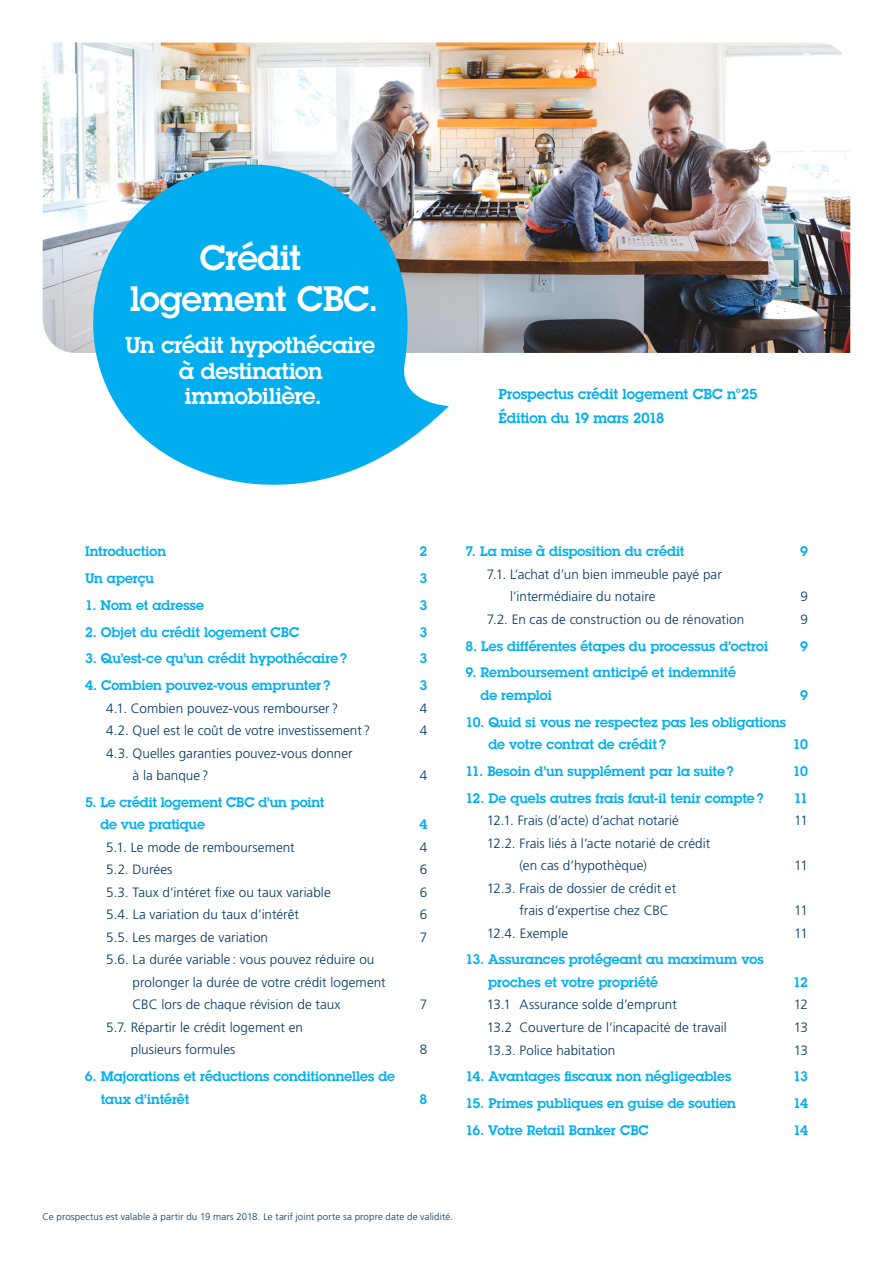
<style>
.page{position:relative;width:893px;height:1263px;background:#fff}
.page>*{position:absolute;margin:0;border:0;box-sizing:border-box;transform-origin:0 0}
.t1{font:600 34.5px/41.4px "Lubalin Graph Std";letter-spacing:-.015em;color:#fff;text-align:center}
.t2{font:600 22.5px/25.5px "Lubalin Graph Std";letter-spacing:-.01em;color:#fff;text-align:center}
.t3{font:600 14.25px/24px "Lubalin Graph Std";letter-spacing:-.005em;color:#00aeef}
.t4{font:300 13.5px/22.5px "Frutiger LT Std";letter-spacing:.005em;color:#003665}
.t5{font:600 13.5px/22.5px "Lubalin Graph Std";color:#00aeef}
.t6{font:300 9.75px "Frutiger LT Std";letter-spacing:.015em;color:#003665}
</style>
<div class="page">
<img style="left:43px;top:43px;width:807px;height:310px">
<svg style="left:71px;top:142px;width:378px;height:343px;fill:#00aeef"></svg>
<h1 class="t1" style="left:130px;top:236px;width:250px">Crédit logement CBC.</h1>
<h2 class="t2" style="left:125px;top:332px;width:251px">Un crédit hypothécaire à destination immobilière.</h2>
<p class="t3" style="left:499px;top:382px;width:260px">Prospectus crédit logement CBC n°25<br>Édition du 19 mars 2018</p>
<p class="t5" style="left:85px;top:540px;width:82px">Introduction</p>
<p class="t5" style="left:419px;top:540px;width:9px">2</p>
<p class="t5" style="left:85px;top:567px;width:71px">Un aperçu</p>
<p class="t5" style="left:419px;top:567px;width:9px">3</p>
<p class="t5" style="left:85px;top:593px;width:120px">1. Nom et adresse</p>
<p class="t5" style="left:419px;top:593px;width:9px">3</p>
<p class="t5" style="left:85px;top:620px;width:216px">2. Objet du crédit logement CBC</p>
<p class="t5" style="left:419px;top:620px;width:9px">3</p>
<p class="t5" style="left:85px;top:647px;width:264px">3. Qu’est-ce qu’un crédit hypothécaire?</p>
<p class="t5" style="left:419px;top:647px;width:9px">3</p>
<p class="t5" style="left:85px;top:674px;width:247px">4. Combien pouvez-vous emprunter?</p>
<p class="t5" style="left:420px;top:674px;width:9px">3</p>
<p class="t4" style="left:106px;top:697px;width:233px">4.1. Combien pouvez-vous rembourser ?</p>
<p class="t4" style="left:420px;top:697px;width:9px">4</p>
<p class="t4" style="left:106px;top:719px;width:266px">4.2. Quel est le coût de votre investissement?</p>
<p class="t4" style="left:420px;top:719px;width:9px">4</p>
<p class="t4" style="left:133px;top:742px;width:222px;text-indent:-26px">4.3. Quelles garanties pouvez-vous donner à la banque ?</p>
<p class="t4" style="left:420px;top:764px;width:9px">4</p>
<p class="t5" style="left:100px;top:790px;width:225px;text-indent:-15px">5. Le crédit logement CBC d’un point de vue pratique</p>
<p class="t5" style="left:419px;top:813px;width:9px">4</p>
<p class="t4" style="left:106px;top:836px;width:190px">5.1. Le mode de remboursement</p>
<p class="t4" style="left:420px;top:836px;width:9px">4</p>
<p class="t4" style="left:106px;top:859px;width:68px">5.2. Durées</p>
<p class="t4" style="left:420px;top:859px;width:9px">6</p>
<p class="t4" style="left:106px;top:881px;width:226px">5.3. Taux d’intéret fixe ou taux variable</p>
<p class="t4" style="left:420px;top:881px;width:9px">6</p>
<p class="t4" style="left:106px;top:904px;width:194px">5.4. La variation du taux d’intérêt</p>
<p class="t4" style="left:420px;top:904px;width:9px">6</p>
<p class="t4" style="left:106px;top:926px;width:163px">5.5. Les marges de variation</p>
<p class="t4" style="left:420px;top:926px;width:9px">7</p>
<p class="t4" style="left:133px;top:949px;width:255px;text-indent:-26px">5.6. La durée variable : vous pouvez réduire ou prolonger la durée de votre crédit logement<br>CBC lors de chaque révision de taux</p>
<p class="t4" style="left:420px;top:994px;width:9px">7</p>
<p class="t4" style="left:131px;top:1016px;width:174px;text-indent:-25px">5.7. Répartir le crédit logement en plusieurs formules</p>
<p class="t5" style="left:101px;top:1065px;width:296px;text-indent:-16px">6. Majorations et réductions conditionnelles de taux d’intérêt</p>
<p class="t4" style="left:420px;top:1039px;width:9px">8</p>
<p class="t5" style="left:419px;top:1087px;width:9px">8</p>
<p class="t5" style="left:466px;top:540px;width:220px">7. La mise à disposition du crédit</p>
<p class="t5" style="left:800px;top:540px;width:9px">9</p>
<p class="t4" style="left:510px;top:563px;width:213px;text-indent:-23px">7.1. L’achat d’un bien immeuble payé par l’intermédiaire du notaire</p>
<p class="t4" style="left:800px;top:586px;width:9px">9</p>
<p class="t4" style="left:487px;top:608px;width:259px">7.2. En cas de construction ou de rénovation</p>
<p class="t4" style="left:800px;top:608px;width:9px">9</p>
<p class="t5" style="left:466px;top:634px;width:304px">8. Les différentes étapes du processus d’octroi</p>
<p class="t5" style="left:800px;top:634px;width:9px">9</p>
<p class="t5" style="left:480px;top:661px;width:257px;text-indent:-15px">9. Remboursement anticipé et indemnité de remploi</p>
<p class="t5" style="left:800px;top:684px;width:9px">9</p>
<p class="t5" style="left:488px;top:710px;width:299px;text-indent:-23px">10. Quid si vous ne respectez pas les obligations de votre contrat de crédit?</p>
<p class="t5" style="left:793px;top:733px;width:16px">10</p>
<p class="t5" style="left:466px;top:760px;width:270px">11. Besoin d’un supplément par la suite?</p>
<p class="t5" style="left:793px;top:760px;width:16px">10</p>
<p class="t5" style="left:466px;top:786px;width:300px">12. De quels autres frais faut-il tenir compte?</p>
<p class="t5" style="left:794px;top:786px;width:16px">11</p>
<p class="t4" style="left:487px;top:809px;width:194px">12.1. Frais (d’acte) d’achat notarié</p>
<p class="t4" style="left:794px;top:809px;width:15px">11</p>
<p class="t4" style="left:519px;top:832px;width:192px;text-indent:-33px">12.2. Frais liés à l’acte notarié de crédit (en cas d’hypothèque)</p>
<p class="t4" style="left:794px;top:854px;width:15px">11</p>
<p class="t4" style="left:519px;top:877px;width:158px;text-indent:-33px">12.3. Frais de dossier de crédit et frais d’expertise chez CBC</p>
<p class="t4" style="left:794px;top:899px;width:15px">11</p>
<p class="t4" style="left:487px;top:922px;width:83px">12.4. Exemple</p>
<p class="t4" style="left:794px;top:922px;width:15px">11</p>
<p class="t5" style="left:488px;top:948px;width:277px;text-indent:-23px">13. Assurances protégeant au maximum vos proches et votre propriété</p>
<p class="t5" style="left:793px;top:971px;width:16px">12</p>
<p class="t4" style="left:487px;top:994px;width:191px">13.1 Assurance solde d’emprunt</p>
<p class="t4" style="left:794px;top:994px;width:16px">12</p>
<p class="t4" style="left:487px;top:1016px;width:242px">13.2 Couverture de l’incapacité de travail</p>
<p class="t4" style="left:794px;top:1016px;width:16px">13</p>
<p class="t4" style="left:487px;top:1039px;width:130px">13.3. Police habitation</p>
<p class="t4" style="left:794px;top:1039px;width:16px">13</p>
<p class="t5" style="left:466px;top:1065px;width:267px">14. Avantages fiscaux non négligeables</p>
<p class="t5" style="left:793px;top:1065px;width:16px">13</p>
<p class="t5" style="left:466px;top:1092px;width:272px">15. Primes publiques en guise de soutien</p>
<p class="t5" style="left:793px;top:1092px;width:16px">14</p>
<p class="t5" style="left:466px;top:1118px;width:185px">16. Votre Retail Banker CBC</p>
<p class="t5" style="left:793px;top:1118px;width:16px">14</p>
<p class="t6" style="left:43px;top:1211px;width:412px">Ce prospectus est valable à partir du 19 mars 2018. Le tarif joint porte sa propre date de validité.</p>
</div>
